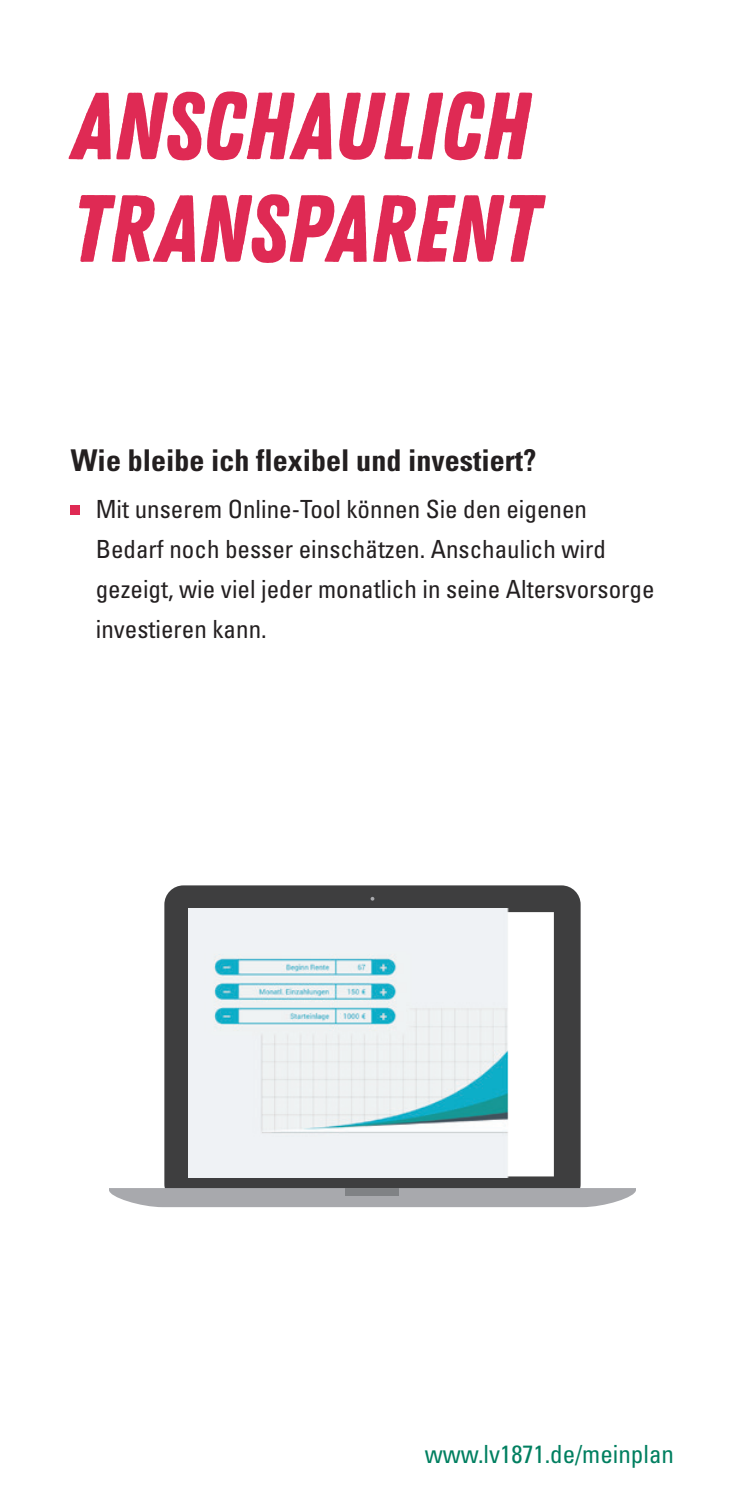
<style>
.page{position:relative;width:745px;height:1489px;background:#fff}
.page>*{position:absolute;margin:0;border:0;box-sizing:border-box;transform-origin:0 0}
.t1{font:95px/102.5px "Zing Rust Base";color:#df2a54}
.t2{font:700 condensed 30px "Univers LT Std";color:#231f20}
.t3{font:condensed 25px/40px "Univers LT Std";color:#231f20}
.t4{font:condensed 25px "Univers LT Std";color:#017f60}
</style>
<div class="page">
<div style="left:71px;top:505px;width:9px;height:9px;background:#df2a54"></div>
<svg style="left:164px;top:885px;width:416px;height:302px;background:#48494a"></svg>
<svg style="left:109px;top:1187px;width:526px;height:19px;background:#a8a9ac"></svg>
<div style="left:345px;top:1187px;width:54px;height:8px;background:#808285"></div>
<svg style="left:370px;top:896px;width:4px;height:4px"></svg>
<img style="left:188px;top:908px;width:368px;height:268px">
<h1 class="t1" style="left:71px;top:75px;width:468px">ANSCHAULICH<br>TRANSPARENT</h1>
<p class="t2" style="left:71px;top:442px;width:466px">Wie bleibe ich flexibel und investiert?</p>
<p class="t3" style="left:96px;top:489px;width:560px">Mit unserem Online-Tool können Sie den eigenen Bedarf noch besser einschätzen. Anschaulich wird gezeigt, wie viel jeder monatlich in seine Altersvorsorge investieren kann.</p>
<p class="t4" style="left:424px;top:1437px;width:250px">www.lv1871.de/meinplan</p>
</div>
